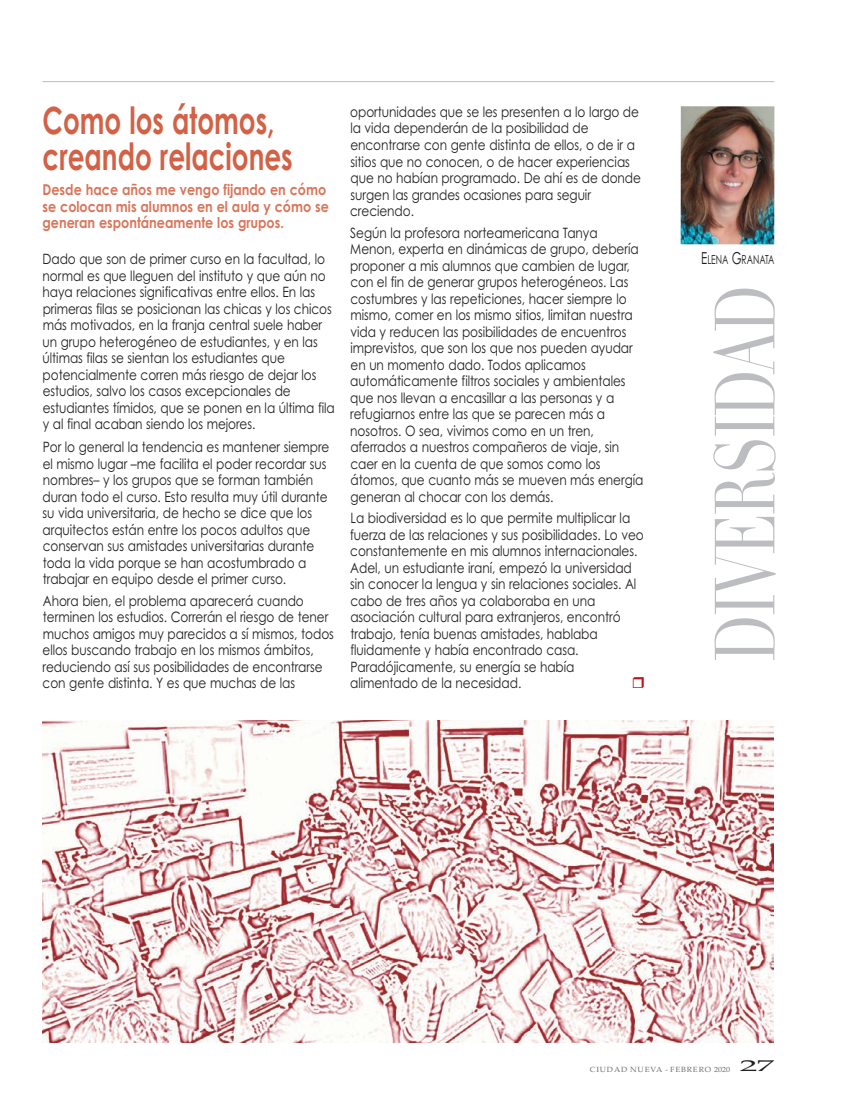
<style>
.page{position:relative;width:851px;height:1106px;background:#fff}
.page>*{position:absolute;margin:0;border:0;box-sizing:border-box;transform-origin:0 0}
.t1{font:700 37.5px/36px "Century Gothic";color:#d36146;scale:.7 1}
.t2{font:700 15px/16.5px "Century Gothic";color:#d9755a;scale:.85 1}
.t3{font:14.25px/16.5px "Century Gothic";letter-spacing:-.005em;color:#231f20;scale:.85 1}
.t4{font:12.3px "Century Gothic";color:#231f20;scale:.69 1}
.t5{font:7.5px "Palatino Linotype";letter-spacing:.095em;color:#6c6d70;scale:1.08 1}
.s1{font-size:16.5px}
.s2{font-size:15.75px;color:#231f20}
</style>
<div class="page">
<hr style="left:43px;top:81px;width:731px;height:1px;background:#bcbdc0">
<img style="left:680px;top:106px;width:94px;height:138px">
<svg style="left:713px;top:289px;width:61px;height:179px"></svg>
<img style="left:43px;top:720px;width:730px;height:322px">
<h1 class="t1" style="left:43px;top:103px;width:359px">Como los átomos, creando relaciones</h1>
<p class="t2" style="left:42px;top:182px;width:338px">Desde hace años me vengo fijando en cómo se colocan mis alumnos en el aula y cómo se generan espontáneamente los grupos.</p>
<p class="t3" style="left:43px;top:251px;width:345px">dado que son de primer curso en la facultad, lo normal es que lleguen del instituto y que aún no haya relaciones significativas entre ellos. en las primeras filas se posicionan las chicas y los chicos más motivados, en la franja central suele haber un grupo heterogéneo de estudiantes, y en las últimas filas se sientan los estudiantes que potencialmente corren más riesgo de dejar los estudios, salvo los casos excepcionales de estudiantes tímidos, que se ponen en la última fila y al final acaban siendo los mejores.</p>
<p class="t3" style="left:43px;top:439px;width:339px">Por lo general la tendencia es mantener siempre el mismo lugar –me facilita el poder recordar sus nombres– y los grupos que se forman también duran todo el curso. esto resulta muy útil durante su vida universitaria, de hecho se dice que los arquitectos están entre los pocos adultos que conservan sus amistades universitarias durante toda la vida porque se han acostumbrado a trabajar en equipo desde el primer curso.</p>
<p class="t3" style="left:43px;top:592px;width:344px">ahora bien, el problema aparecerá cuando terminen los estudios. Correrán el riesgo de tener muchos amigos muy parecidos a sí mismos, todos ellos buscando trabajo en los mismos ámbitos, reduciendo así sus posibilidades de encontrarse con gente distinta. Y es que muchas de las</p>
<p class="t3" style="left:350px;top:104px;width:343px">oportunidades que se les presenten a lo largo de la vida dependerán de la posibilidad de encontrarse con gente distinta de ellos, o de ir a sitios que no conocen, o de hacer experiencias que no habían programado. de ahí es de donde surgen las grandes ocasiones para seguir creciendo.</p>
<p class="t3" style="left:350px;top:224px;width:346px">según la profesora norteamericana Tanya Menon, experta en dinámicas de grupo, debería proponer a mis alumnos que cambien de lugar, con el fin de generar grupos heterogéneos. las costumbres y las repeticiones, hacer siempre lo mismo, comer en los mismo sitios, limitan nuestra vida y reducen las posibilidades de encuentros imprevistos, que son los que nos pueden ayudar en un momento dado. Todos aplicamos automáticamente filtros sociales y ambientales que nos llevan a encasillar a las personas y a refugiarnos entre las que se parecen más a nosotros. o sea, vivimos como en un tren, aferrados a nuestros compañeros de viaje, sin caer en la cuenta de que somos como los átomos, que cuanto más se mueven más energía generan al chocar con los demás.</p>
<p class="t3" style="left:350px;top:510px;width:347px">la biodiversidad es lo que permite multiplicar la fuerza de las relaciones y sus posibilidades. lo veo constantemente en mis alumnos internacionales. adel, un estudiante iraní, empezó la universidad sin conocer la lengua y sin relaciones sociales. al cabo de tres años ya colaboraba en una asociación cultural para extranjeros, encontró trabajo, tenía buenas amistades, hablaba fluidamente y había encontrado casa.<br>Paradójicamente, su energía se había alimentado de la necesidad.</p>
<p class="t4" style="left:701px;top:252px;width:107px"><span class="s1">e</span>lena <span class="s1">G</span>ranaTa</p>
<p class="t5" style="left:589px;top:1065px;width:172px">CIUDAD NUEVA - FEBRERO 2020 <span class="s2">27</span></p>
</div>
